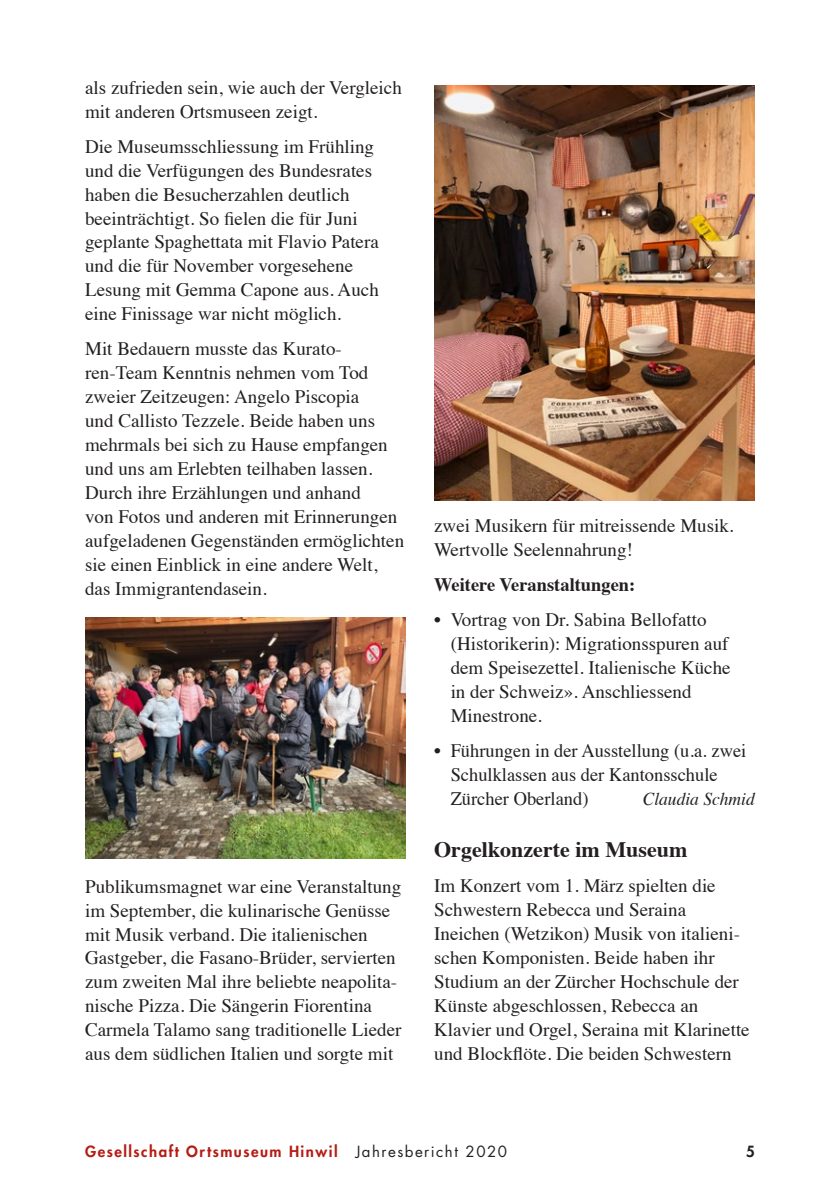
<style>
.page{position:relative;width:840px;height:1191px;background:#fff}
.page>*{position:absolute;margin:0;border:0;box-sizing:border-box;transform-origin:0 0}
.UT{font:700 22px "Times";color:#231f20}
.Grundtext{font:19px/24px "Times";color:#231f20}
.Grundtext-2{font:700 19px "Times";color:#231f20}
.Grundtext-3{font:italic 18px "Times";color:#231f20}
.t1{font:800 15px "Futura";letter-spacing:.1em;color:#b41d15}
.t2{font:800 15px "Futura";color:#231f20}
.s1{font-weight:400;color:#231f20}
</style>
<div class="page">
<img style="left:434px;top:85px;width:320px;height:415px">
<img style="left:85px;top:618px;width:320px;height:240px">
<p class="Grundtext" style="left:85px;top:74px;width:318px">als zufrieden sein, wie auch der Vergleich mit anderen Ortsmuseen zeigt.</p>
<p class="Grundtext" style="left:85px;top:133px;width:295px">Die Museumsschliessung im Frühling und die Verfügungen des Bundesrates haben die Besucherzahlen deutlich beeinträchtigt. So fielen die für Juni geplante Spaghettata mit Flavio Patera und die für November vorgesehene Lesung mit Gemma Capone aus. Auch eine Finissage war nicht möglich.</p>
<p class="Grundtext" style="left:85px;top:335px;width:320px">Mit Bedauern musste das Kurato&shy;ren-Team Kenntnis nehmen vom Tod zweier Zeitzeugen: Angelo Piscopia<br>und Callisto Tezzele. Beide haben uns mehrmals bei sich zu Hause empfangen und uns am Erlebten teilhaben lassen.<br>Durch ihre Erzählungen und anhand<br>von Fotos und anderen mit Erinnerungen aufgeladenen Gegenständen ermöglichten sie einen Einblick in eine andere Welt, das Immigrantendasein.</p>
<p class="Grundtext" style="left:85px;top:873px;width:317px">Publikumsmagnet war eine Veranstaltung im September, die kulinarische Genüsse mit Musik verband. Die italienischen Gastgeber, die Fasano-Brüder, servierten zum zweiten Mal ihre beliebte neapolita&shy;nische Pizza. Die Sängerin Fiorentina Carmela Talamo sang traditionelle Lieder aus dem südlichen Italien und sorgte mit</p>
<p class="Grundtext" style="left:434px;top:512px;width:301px">zwei Musikern für mitreissende Musik.<br>Wertvolle Seelennahrung!</p>
<p class="Grundtext-2" style="left:434px;top:566px;width:202px">Weitere Veranstaltungen:</p>
<p class="Grundtext" style="left:450px;top:606px;width:281px;text-indent:-16px">• Vortrag von Dr. Sabina Bellofatto (Historikerin): Migrationsspuren auf dem Speisezettel. Italienische Küche in der Schweiz». Anschliessend<br>Minestrone.</p>
<p class="Grundtext" style="left:450px;top:737px;width:297px;text-indent:-16px">• Führungen in der Ausstellung (u.a. zwei<br>Schulklassen aus der Kantonsschule<br>Zürcher Oberland)</p>
<p class="Grundtext-3" style="left:642px;top:783px;width:114px">Claudia Schmid</p>
<p class="UT" style="left:434px;top:828px;width:254px">Orgelkonzerte im Museum</p>
<p class="Grundtext" style="left:434px;top:872px;width:317px">Im Konzert vom 1. März spielten die Schwestern Rebecca und Seraina Ineichen (Wetzikon) Musik von italieni&shy;schen Komponisten. Beide haben ihr Studium an der Zürcher Hochschule der Künste abgeschlossen, Rebecca an Klavier und Orgel, Seraina mit Klarinette und Blockflöte. Die beiden Schwestern</p>
<p class="t1" style="left:85px;top:1141px;width:423px">Gesellschaft Ortsmuseum Hinwil <span class="s1">Jahresbericht 2020</span></p>
<p class="t2" style="left:745px;top:1141px;width:10px">5</p>
</div>
